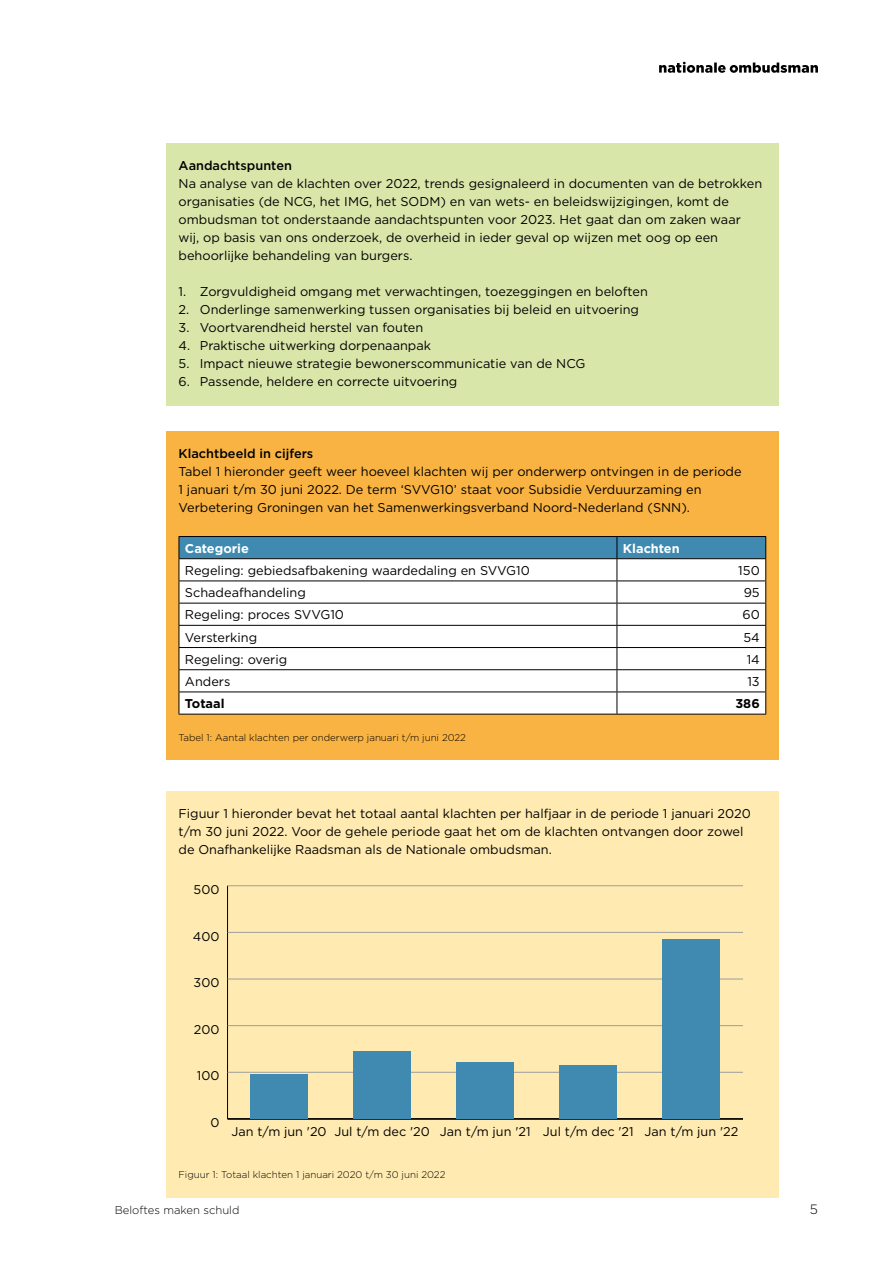
<style>
.page{position:relative;width:893px;height:1263px;background:#fff}
.page>*{position:absolute;margin:0;border:0;box-sizing:border-box;transform-origin:0 0}
.t1{font:300 13.5px "Gotham";color:#000}
.P_Kadertekst_Samenvatting_Groen{font:12.75px/18px "Gotham";color:#000}
.P_Kadertekst_Opsomming_123_licht_groen{font:12.75px "Gotham";color:#000}
.P_Kadertekst_Samenvatting_Donker_geel{font:12.75px/18px "Gotham";color:#000}
.P_Kadertekst_09__Binnenwerk_-_Fotobijsch{font:12.75px/18px "Gotham";color:#000}
.Tabel_brood_Groen{font:12.75px "Gotham";color:#000}
.P_Kadertekst_Samenvatting_Donker_geel-2{font:500 12.75px "Gotham";color:#000}
.Tabel_kop_Groen{font:700 12.75px "Gotham";color:#fff}
.P_Kadertekst_Samenvatting_Groen-2{font:500 12.75px "Gotham";color:#000}
.Tabel_brood_Groen-2{font:700 12.75px "Gotham";color:#000}
.t2{font:12.6px "Gotham Book 3";color:#000}
.t3{font:300 11.25px "Gotham";color:#000}
.P_Kadertekst_Fotobijschrift_Samenvatting{font:300 9.75px "Gotham";color:#000}
.P_Kadertekst_09__Binnenwerk_-_Fotobijsch-2{font:300 9.75px "Gotham";color:#000}
</style>
<div class="page">
<svg style="left:659px;top:62px;width:159px;height:11px"></svg>
<div style="left:166px;top:143px;width:612px;height:47px;background:#d9e6aa"></div>
<div style="left:166px;top:161px;width:612px;height:119px;background:#d9e6aa"></div>
<div style="left:166px;top:269px;width:612px;height:47px;background:#d9e6aa"></div>
<div style="left:166px;top:305px;width:612px;height:47px;background:#d9e6aa"></div>
<div style="left:166px;top:341px;width:612px;height:47px;background:#d9e6aa"></div>
<div style="left:166px;top:359px;width:612px;height:47px;background:#d9e6aa"></div>
<div style="left:166px;top:431px;width:612px;height:47px;background:#f9b342"></div>
<div style="left:166px;top:449px;width:612px;height:83px;background:#f9b342"></div>
<div style="left:166px;top:503px;width:612px;height:229px;background:#f9b342"></div>
<div style="left:166px;top:716px;width:612px;height:44px;background:#f9b342"></div>
<div style="left:166px;top:791px;width:612px;height:393px;background:#ffebb1"></div>
<div style="left:166px;top:1151px;width:612px;height:47px;background:#ffebb1"></div>
<hr style="left:179px;top:714px;width:438px;height:1px;background:#000">
<svg style="left:179px;top:536px;width:587px;height:178px;background:#dbe4e8"></svg>
<hr style="left:617px;top:714px;width:149px;height:1px;background:#000">
<hr style="left:227px;top:886px;width:1px;height:233px;background:#000">
<hr style="left:228px;top:1118px;width:515px;height:2px;background:#000">
<hr style="left:228px;top:1072px;width:515px;height:1px;background:#9d9d9c">
<hr style="left:228px;top:1025px;width:515px;height:1px;background:#9d9d9c">
<hr style="left:228px;top:979px;width:515px;height:1px;background:#9d9d9c">
<hr style="left:228px;top:932px;width:515px;height:1px;background:#9d9d9c">
<hr style="left:228px;top:885px;width:515px;height:1px;background:#9d9d9c">
<div style="left:250px;top:1074px;width:58px;height:45px;background:#408ab1"></div>
<div style="left:353px;top:1052px;width:58px;height:67px;background:#408ab1"></div>
<div style="left:456px;top:1062px;width:58px;height:57px;background:#408ab1"></div>
<div style="left:559px;top:1066px;width:58px;height:53px;background:#408ab1"></div>
<div style="left:663px;top:939px;width:57px;height:180px;background:#408ab1"></div>
<p class="P_Kadertekst_Samenvatting_Groen-2" style="left:179px;top:157px;width:115px">Aandachtspunten</p>
<p class="P_Kadertekst_Samenvatting_Groen" style="left:179px;top:174px;width:585px">Na analyse van de klachten over 2022, trends gesignaleerd in documenten van de betrokken organisaties (de NCG, het IMG, het SODM) en van wets- en beleidswijzigingen, komt de ombudsman tot onderstaande aandachtspunten voor 2023. Het gaat dan om zaken waar wij, op basis van ons onderzoek, de overheid in ieder geval op wijzen met oog op een behoorlijke behandeling van burgers.</p>
<p class="P_Kadertekst_Opsomming_123_licht_groen" style="left:179px;top:283px;width:471px">1. Zorgvuldigheid omgang met verwachtingen, toezeggingen en beloften</p>
<p class="P_Kadertekst_Opsomming_123_licht_groen" style="left:179px;top:301px;width:462px">2. Onderlinge samenwerking tussen organisaties bij beleid en uitvoering</p>
<p class="P_Kadertekst_Opsomming_123_licht_groen" style="left:179px;top:319px;width:246px">3. Voortvarendheid herstel van fouten</p>
<p class="P_Kadertekst_Opsomming_123_licht_groen" style="left:179px;top:337px;width:254px">4. Praktische uitwerking dorpenaanpak</p>
<p class="P_Kadertekst_Opsomming_123_licht_groen" style="left:179px;top:355px;width:408px">5. Impact nieuwe strategie bewonerscommunicatie van de NCG</p>
<p class="P_Kadertekst_Opsomming_123_licht_groen" style="left:179px;top:373px;width:280px">6. Passende, heldere en correcte uitvoering</p>
<p class="P_Kadertekst_Samenvatting_Donker_geel-2" style="left:179px;top:445px;width:136px">Klachtbeeld in cijfers</p>
<p class="P_Kadertekst_Samenvatting_Donker_geel" style="left:179px;top:462px;width:564px">Tabel 1 hieronder geeft weer hoeveel klachten wij per onderwerp ontvingen in de periode<br>1 januari t/m 30 juni 2022. De term ‘SVVG10’ staat voor Subsidie Verduurzaming en<br>Verbetering Groningen van het Samenwerkingsverband Noord-Nederland (SNN).</p>
<p class="Tabel_kop_Groen" style="left:185px;top:540px;width:65px">Categorie</p>
<p class="Tabel_kop_Groen" style="left:623px;top:540px;width:58px">Klachten</p>
<p class="Tabel_brood_Groen" style="left:185px;top:562px;width:346px">Regeling: gebiedsafbakening waardedaling en SVVG10</p>
<p class="Tabel_brood_Groen" style="left:738px;top:562px;width:23px">150</p>
<p class="Tabel_brood_Groen" style="left:185px;top:584px;width:122px">Schadeafhandeling</p>
<p class="Tabel_brood_Groen" style="left:744px;top:584px;width:17px">95</p>
<p class="Tabel_brood_Groen" style="left:185px;top:607px;width:161px">Regeling: proces SVVG10</p>
<p class="Tabel_brood_Groen" style="left:742px;top:607px;width:19px">60</p>
<p class="Tabel_brood_Groen" style="left:185px;top:629px;width:74px">Versterking</p>
<p class="Tabel_brood_Groen" style="left:743px;top:629px;width:18px">54</p>
<p class="Tabel_brood_Groen" style="left:185px;top:651px;width:104px">Regeling: overig</p>
<p class="Tabel_brood_Groen" style="left:747px;top:651px;width:15px">14</p>
<p class="Tabel_brood_Groen" style="left:185px;top:673px;width:47px">Anders</p>
<p class="Tabel_brood_Groen" style="left:747px;top:673px;width:14px">13</p>
<p class="Tabel_brood_Groen-2" style="left:185px;top:695px;width:41px">Totaal</p>
<p class="Tabel_brood_Groen-2" style="left:735px;top:695px;width:26px">386</p>
<p class="P_Kadertekst_Fotobijschrift_Samenvatting" style="left:179px;top:731px;width:289px">Tabel 1: Aantal klachten per onderwerp januari t/m juni 2022</p>
<p class="P_Kadertekst_09__Binnenwerk_-_Fotobijsch" style="left:179px;top:804px;width:574px">Figuur 1 hieronder bevat het totaal aantal klachten per halfjaar in de periode 1 januari 2020 t/m 30 juni 2022. Voor de gehele periode gaat het om de klachten ontvangen door zowel de Onafhankelijke Raadsman als de Nationale ombudsman.</p>
<p class="t2" style="left:194px;top:881px;width:27px">500</p>
<p class="t2" style="left:193px;top:928px;width:28px">400</p>
<p class="t2" style="left:194px;top:975px;width:27px">300</p>
<p class="t2" style="left:194px;top:1021px;width:27px">200</p>
<p class="t2" style="left:197px;top:1068px;width:24px">100</p>
<p class="t2" style="left:210px;top:1114px;width:11px">0</p>
<p class="t2" style="left:232px;top:1123px;width:508px">Jan t/m jun '20 Jul t/m dec '20 Jan t/m jun '21 Jul t/m dec '21 Jan t/m jun '22</p>
<p class="P_Kadertekst_09__Binnenwerk_-_Fotobijsch-2" style="left:179px;top:1168px;width:268px">Figuur 1: Totaal klachten 1 januari 2020 t/m 30 juni 2022</p>
<p class="t3" style="left:115px;top:1203px;width:126px">Beloftes maken schuld</p>
<p class="t1" style="left:810px;top:1201px;width:10px">5</p>
</div>
